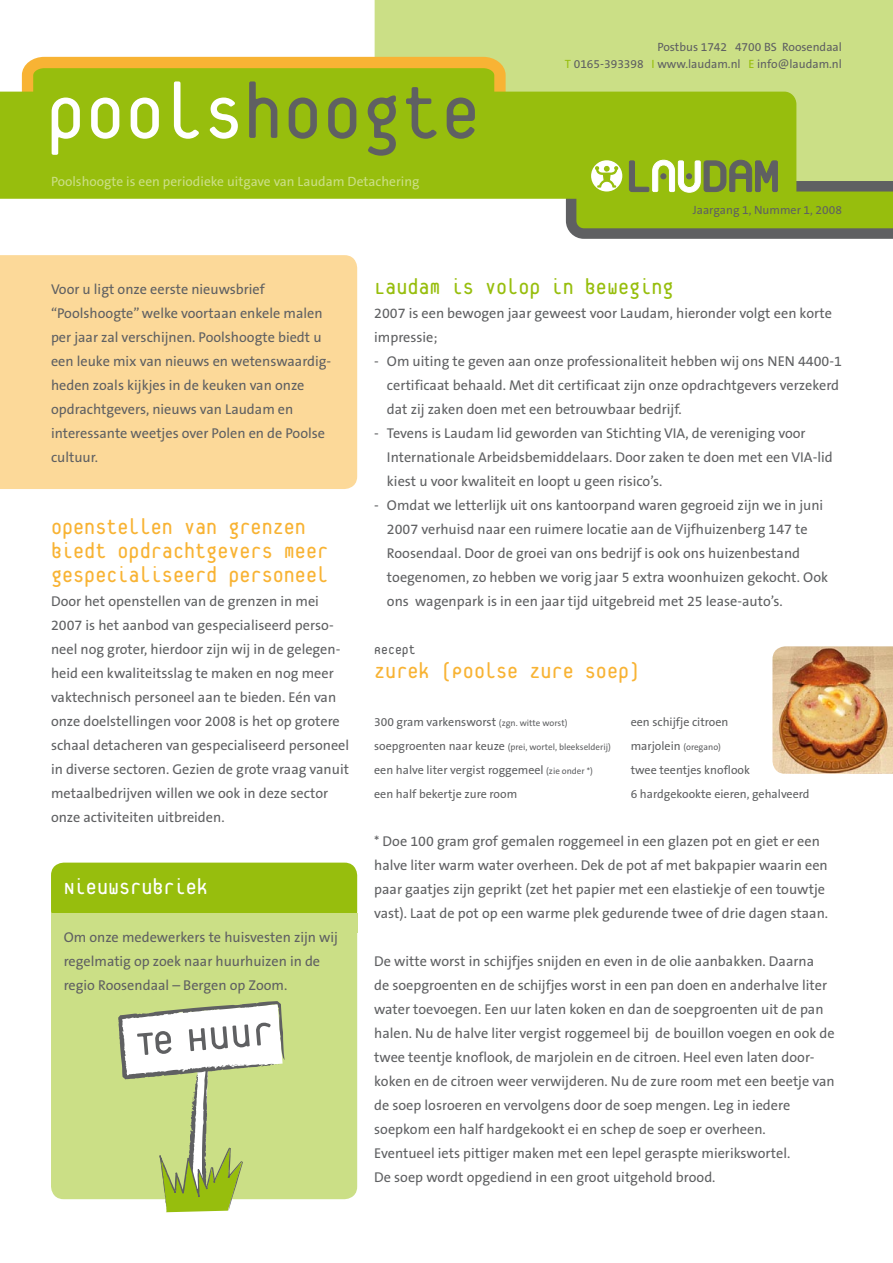
<style>
.page{position:relative;width:893px;height:1263px;background:#fff}
.page>*{position:absolute;margin:0;border:0;box-sizing:border-box;transform-origin:0 0}
.t1{font:85.5px "Platelet";color:#5f6062}
.t2{font:24px/24px "Platelet";color:#f8b334}
.t3{font:24px "Platelet";color:#97be0d}
.t4{font:24px "Platelet";color:#fff}
.t5{font:15px "Platelet";color:#5f6062}
.t6{font:14.25px/24px "The Sans CE B5 Plain";color:#5f6062}
.t7{font:13.5px "The Sans CE B5 Plain";color:#cbdf86}
.t8{font:12px/16.5px "The Sans CE B5 Plain";color:#5f6062;text-align:right}
.t9{font:9px "The Sans CE B5 Plain";color:#5f6062}
.s1{color:#fff}
.s2{color:#97be0d}
.s3{font-size:9px}
.s4{font-size:12px}
</style>
<div class="page">
<div style="left:0;top:255px;width:357px;height:234px;background:#fcd999"></div>
<div style="left:375px;top:0;width:518px;height:160px;background:#cbdf86"></div>
<svg style="left:16px;top:51px;width:495px;height:41px;background:#c2c43c"></svg>
<div style="left:0;top:92px;width:796px;height:107px;background:#97be0d"></div>
<svg style="left:566px;top:160px;width:327px;height:79px;background:#93ac3a"></svg>
<div style="left:51px;top:906px;width:306px;height:293px;background:#cbdf86;border-radius:13px"></div>
<div style="left:51px;top:863px;width:306px;height:60px;background:#97be0d;border-radius:13px"></div>
<div style="left:51px;top:913px;width:306px;height:19px;background:#cbdf86"></div>
<svg style="left:118px;top:1001px;width:167px;height:211px"></svg>
<img style="left:772px;top:646px;width:121px;height:128px">
<h1 class="t1" style="left:46px;top:79px;width:436px"><span class="s1">pools</span>hoogte</h1>
<p class="t7" style="left:51px;top:174px;width:370px">Poolshoogte is een periodieke uitgave van Laudam Detachering</p>
<p class="t8" style="left:565px;top:40px;width:278px">Postbus 1742 4700 BS Roosendaal<br><span class="s2">T</span> 0165-393398 <span class="s2">I</span> www.laudam.nl <span class="s2">E</span> info@laudam.nl</p>
<p class="t8" style="left:693px;top:202px;width:151px">Jaargang 1, Nummer 1, 2008</p>
<p class="t6" style="left:51px;top:278px;width:282px">Voor u ligt onze eerste nieuwsbrief “Poolshoogte” welke voortaan enkele malen per jaar zal verschijnen. Poolshoogte biedt u een leuke mix van nieuws en wetenswaardig&shy;heden zoals kijkjes in de keuken van onze opdrachtgevers, nieuws van Laudam en interessante weetjes over Polen en de Poolse cultuur.</p>
<h2 class="t3" style="left:374px;top:277px;width:301px">Laudam is volop in beweging</h2>
<p class="t6" style="left:374px;top:302px;width:459px">2007 is een bewogen jaar geweest voor Laudam, hieronder volgt een korte impressie;</p>
<p class="t6" style="left:387px;top:350px;width:456px;text-indent:-13px">- Om uiting te geven aan onze professionaliteit hebben wij ons NEN 4400-1 certificaat behaald. Met dit certificaat zijn onze opdrachtgevers verzekerd dat zij zaken doen met een betrouwbaar bedrijf.</p>
<p class="t6" style="left:387px;top:422px;width:447px;text-indent:-13px">- Tevens is Laudam lid geworden van Stichting VIA, de vereniging voor<br>Internationale Arbeidsbemiddelaars. Door zaken te doen met een VIA-lid kiest u voor kwaliteit en loopt u geen risico’s.</p>
<p class="t6" style="left:387px;top:494px;width:443px;text-indent:-13px">- Omdat we letterlijk uit ons kantoorpand waren gegroeid zijn we in juni 2007 verhuisd naar een ruimere locatie aan de Vijfhuizenberg 147 te Roosendaal. Door de groei van ons bedrijf is ook ons huizenbestand toegenomen, zo hebben we vorig jaar 5 extra woonhuizen gekocht. Ook ons wagenpark is in een jaar tijd uitgebreid met 25 lease-auto’s.</p>
<h2 class="t2" style="left:51px;top:516px;width:279px">Openstellen van grenzen biedt opdrachtgevers meer gespecialiseerd personeel</h2>
<p class="t6" style="left:51px;top:590px;width:300px">Door het openstellen van de grenzen in mei 2007 is het aanbod van gespecialiseerd perso&shy;neel nog groter, hierdoor zijn wij in de gelegen&shy;heid een kwaliteitsslag te maken en nog meer vaktechnisch personeel aan te bieden. Eén van onze doelstellingen voor 2008 is het op grotere schaal detacheren van gespecialiseerd personeel in diverse sectoren. Gezien de grote vraag vanuit metaalbedrijven willen we ook in deze sector onze activiteiten uitbreiden.</p>
<p class="t5" style="left:374px;top:644px;width:43px">Recept</p>
<h2 class="t2" style="left:374px;top:660px;width:268px">Zurek (Poolse zure soep)</h2>
<p class="t8" style="left:374px;top:714px;width:195px">300 gram varkensworst <span class="s3">(zgn. witte worst)</span></p>
<p class="t8" style="left:631px;top:714px;width:99px">een schijfje citroen</p>
<p class="t9" style="left:374px;top:742px;width:238px"><span class="s4">soepgroenten naar keuze</span> (prei, wortel, bleekselderij)</p>
<p class="t8" style="left:631px;top:738px;width:92px">marjolein <span class="s3">(oregano)</span></p>
<p class="t8" style="left:374px;top:762px;width:220px">een halve liter vergist roggemeel <span class="s3">(zie onder *)</span></p>
<p class="t8" style="left:631px;top:762px;width:121px">twee teentjes knoflook</p>
<p class="t8" style="left:374px;top:786px;width:145px">een half bekertje zure room</p>
<p class="t8" style="left:631px;top:786px;width:180px">6 hardgekookte eieren, gehalveerd</p>
<p class="t6" style="left:374px;top:830px;width:455px">* Doe 100 gram grof gemalen roggemeel in een glazen pot en giet er een halve liter warm water overheen. Dek de pot af met bakpapier waarin een paar gaatjes zijn geprikt (zet het papier met een elastiekje of een touwtje vast). Laat de pot op een warme plek gedurende twee of drie dagen staan.</p>
<p class="t6" style="left:374px;top:950px;width:462px">De witte worst in schijfjes snijden en even in de olie aanbakken. Daarna<br>de soepgroenten en de schijfjes worst in een pan doen en anderhalve liter water toevoegen. Een uur laten koken en dan de soepgroenten uit de pan halen. Nu de halve liter vergist roggemeel bij de bouillon voegen en ook de twee teentje knoflook, de marjolein en de citroen. Heel even laten door&shy;koken en de citroen weer verwijderen. Nu de zure room met een beetje van de soep losroeren en vervolgens door de soep mengen. Leg in iedere soepkom een half hardgekookt ei en schep de soep er overheen.<br>Eventueel iets pittiger maken met een lepel geraspte mierikswortel.<br>De soep wordt opgediend in een groot uitgehold brood.</p>
<h2 class="t4" style="left:64px;top:877px;width:146px">Nieuwsrubriek</h2>
<p class="t6" style="left:64px;top:926px;width:276px">Om onze medewerkers te huisvesten zijn wij regelmatig op zoek naar huurhuizen in de regio Roosendaal – Bergen op Zoom.</p>
</div>
